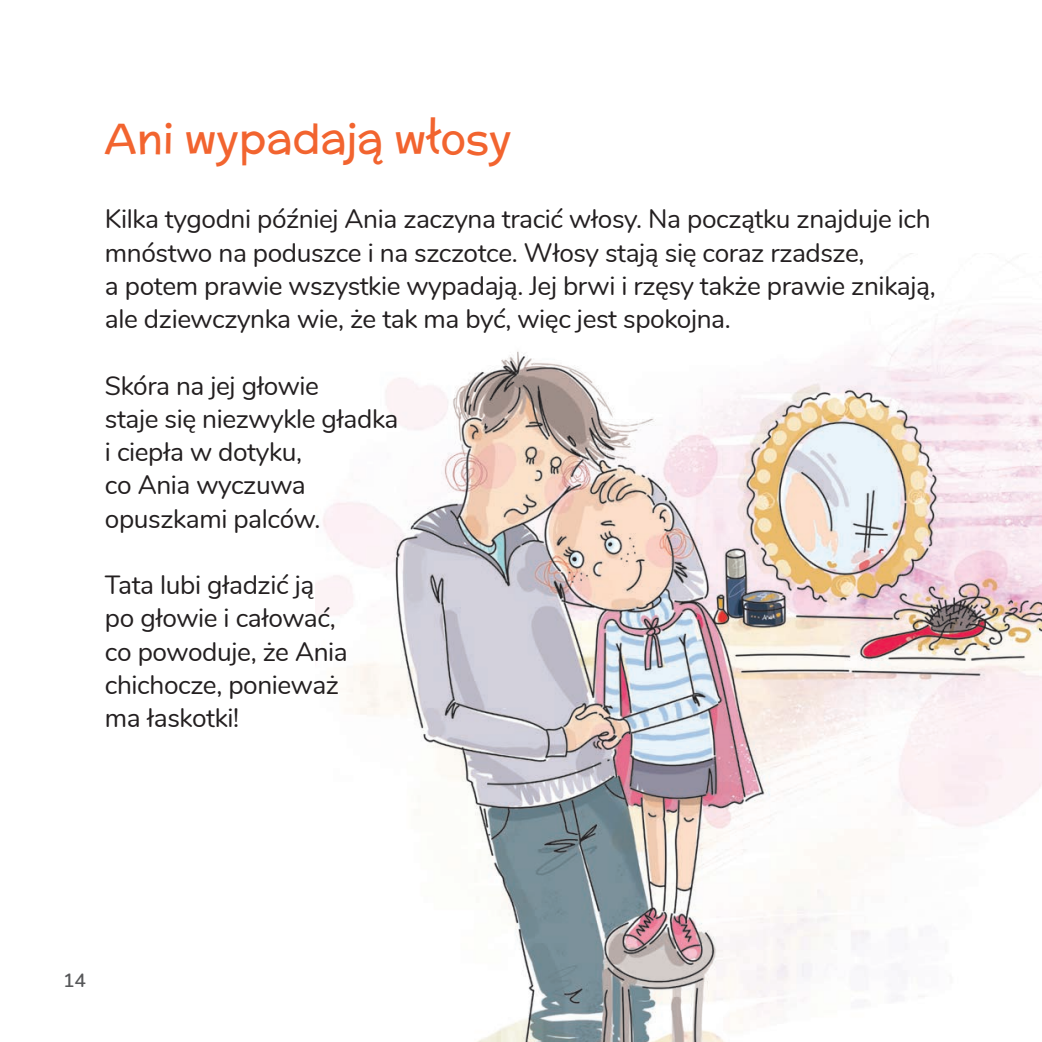
<style>
.page{position:relative;width:1042px;height:1042px;background:#fff}
.page>*{position:absolute;margin:0;border:0;box-sizing:border-box;transform-origin:0 0}
.t1{font:42px "Mc Laren";color:#f2642f}
.t2{font:26.25px/33.2px "Nunito";letter-spacing:-.015em;color:#231f20}
.t3{font:600 19.25px "Nunito";color:#57585a}
</style>
<div class="page">
<img style="left:315px;top:253px;width:727px;height:789px">
<p class="t1" style="left:105px;top:108px;width:408px">Ani wypadają włosy</p>
<p class="t2" style="left:105px;top:201px;width:832px">Kilka tygodni później Ania zaczyna tracić włosy. Na początku znajduje ich mnóstwo na poduszce i na szczotce. Włosy stają się coraz rzadsze,<br>a potem prawie wszystkie wypadają. Jej brwi i rzęsy także prawie znikają, ale dziewczynka wie, że tak ma być, więc jest spokojna.</p>
<p class="t2" style="left:105px;top:367px;width:295px">Skóra na jej głowie<br>staje się niezwykle gładka i ciepła w dotyku,<br>co Ania wyczuwa opuszkami palców.</p>
<p class="t2" style="left:105px;top:567px;width:244px">Tata lubi gładzić ją po głowie i całować, co powoduje, że Ania chichocze, ponieważ ma łaskotki!</p>
<p class="t3" style="left:63px;top:965px;width:25px">14</p>
</div>
